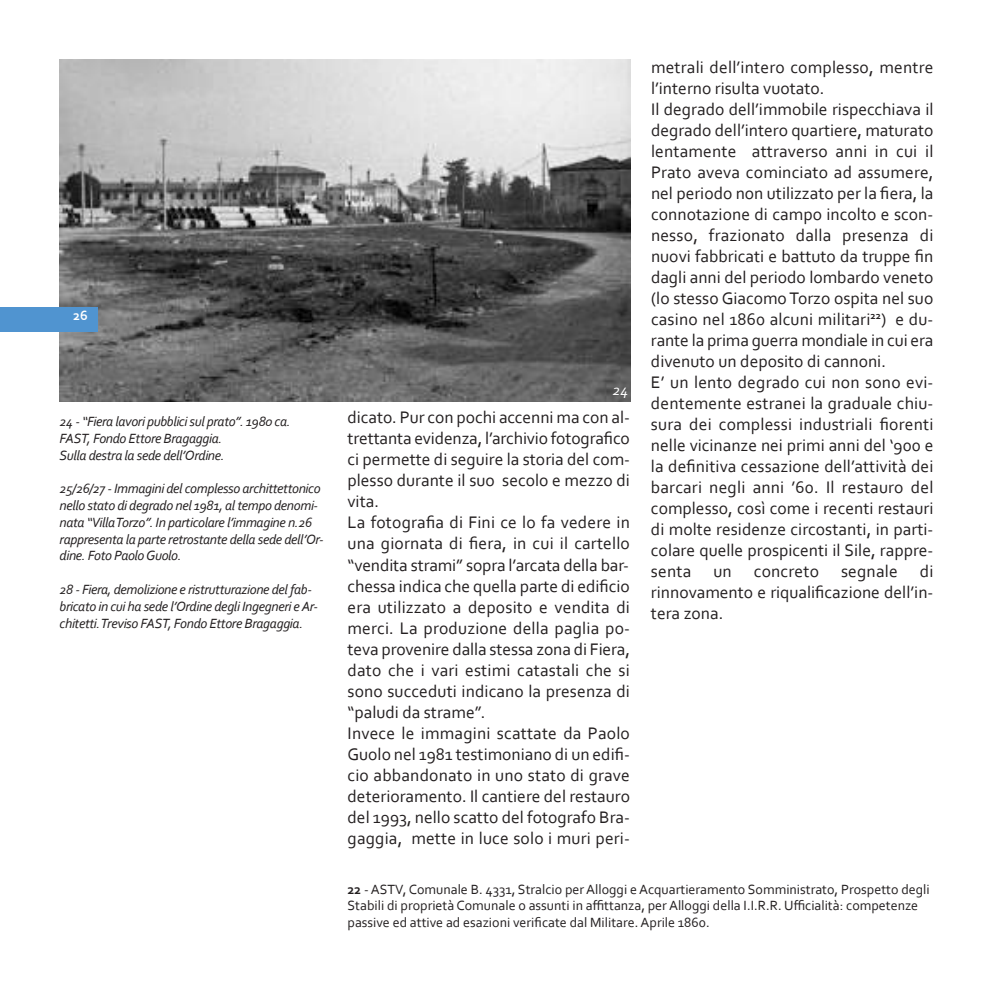
<style>
.page{position:relative;width:993px;height:993px;background:#fff}
.page>*{position:absolute;margin:0;border:0;box-sizing:border-box;transform-origin:0 0}
.t1{font:17.5px/21px "Corbel";color:#231f20}
.t2{font:italic 15.75px "Corbel";color:#fff}
.t3{font:italic 14px/16.8px "Corbel";letter-spacing:-.025em;color:#231f20}
.t4{font:14px/16.8px "Corbel";color:#231f20}
.t5{font:700 14px "Corbel";color:#fff}
.s1{font-weight:700}
</style>
<div class="page">
<img style="left:60px;top:60px;width:569px;height:341px">
<div style="left:0;top:306px;width:98px;height:25px;background:#5094d0"></div>
<p class="t5" style="left:73px;top:307px;width:16px">26</p>
<p class="t3" style="left:60px;top:412px;width:232px">24 - “Fiera lavori pubblici sul prato”. 1980 ca.<br>FAST, Fondo Ettore Bragaggia.<br>Sulla destra la sede dell’Ordine.</p>
<p class="t3" style="left:60px;top:480px;width:265px">25/26/27 - Immagini del complesso archittettonico nello stato di degrado nel 1981, al tempo denomi&shy;nata “Villa Torzo”. In particolare l’immagine n.26 rappresenta la parte retrostante della sede dell’Or&shy;dine. Foto Paolo Guolo.</p>
<p class="t3" style="left:60px;top:580px;width:260px">28 - Fiera, demolizione e ristrutturazione del fab&shy;bricato in cui ha sede l’Ordine degli Ingegneri e Ar&shy;chitetti. Treviso FAST, Fondo Ettore Bragaggia.</p>
<p class="t2" style="left:612px;top:380px;width:17px">24</p>
<p class="t1" style="left:347px;top:407px;width:284px">dicato. Pur con pochi accenni ma con al&shy;trettanta evidenza, l’archivio fotografico ci permette di seguire la storia del com&shy;plesso durante il suo secolo e mezzo di vita.<br>La fotografia di Fini ce lo fa vedere in una giornata di fiera, in cui il cartello “vendita strami” sopra l’arcata della bar&shy;chessa indica che quella parte di edificio era utilizzato a deposito e vendita di merci. La produzione della paglia po&shy;teva provenire dalla stessa zona di Fiera, dato che i vari estimi catastali che si sono succeduti indicano la presenza di “paludi da strame”.<br>Invece le immagini scattate da Paolo Guolo nel 1981 testimoniano di un edifi&shy;cio abbandonato in uno stato di grave deterioramento. Il cantiere del restauro del 1993, nello scatto del fotografo Bra&shy;gaggia, mette in luce solo i muri peri-</p>
<p class="t1" style="left:650px;top:56px;width:284px">metrali dell’intero complesso, mentre l’interno risulta vuotato.<br>Il degrado dell’immobile rispecchiava il degrado dell’intero quartiere, maturato lentamente attraverso anni in cui il Prato aveva cominciato ad assumere, nel periodo non utilizzato per la fiera, la connotazione di campo incolto e scon&shy;nesso, frazionato dalla presenza di nuovi fabbricati e battuto da truppe fin dagli anni del periodo lombardo veneto (lo stesso Giacomo Torzo ospita nel suo casino nel 1860 alcuni militari<sup>22</sup>) e du&shy;rante la prima guerra mondiale in cui era divenuto un deposito di cannoni.<br>E’ un lento degrado cui non sono evi&shy;dentemente estranei la graduale chiu&shy;sura dei complessi industriali fiorenti nelle vicinanze nei primi anni del ‘900 e la definitiva cessazione dell’attività dei barcari negli anni ’60. Il restauro del complesso, così come i recenti restauri di molte residenze circostanti, in parti&shy;colare quelle prospicenti il Sile, rappre&shy;senta</p>
<p class="t1" style="left:650px;top:560px;width:284px;text-align:justify;text-indent:269px">di rinnovamento e riqualificazione dell’in&shy;tera zona.</p>
<p class="t1" style="left:713px;top:560px;width:20px">un</p>
<p class="t1" style="left:753px;top:560px;width:67px">concreto</p>
<p class="t1" style="left:840px;top:560px;width:58px">segnale</p>
<p class="t4" style="left:347px;top:880px;width:583px"><span class="s1">22</span> - ASTV, Comunale B. 4331, Stralcio per Alloggi e Acquartieramento Somministrato, Prospetto degli<br>Stabili di proprietà Comunale o assunti in affittanza, per Alloggi della I.I.R.R. Ufficialità: competenze passive ed attive ad esazioni verificate dal Militare. Aprile 1860.</p>
</div>
